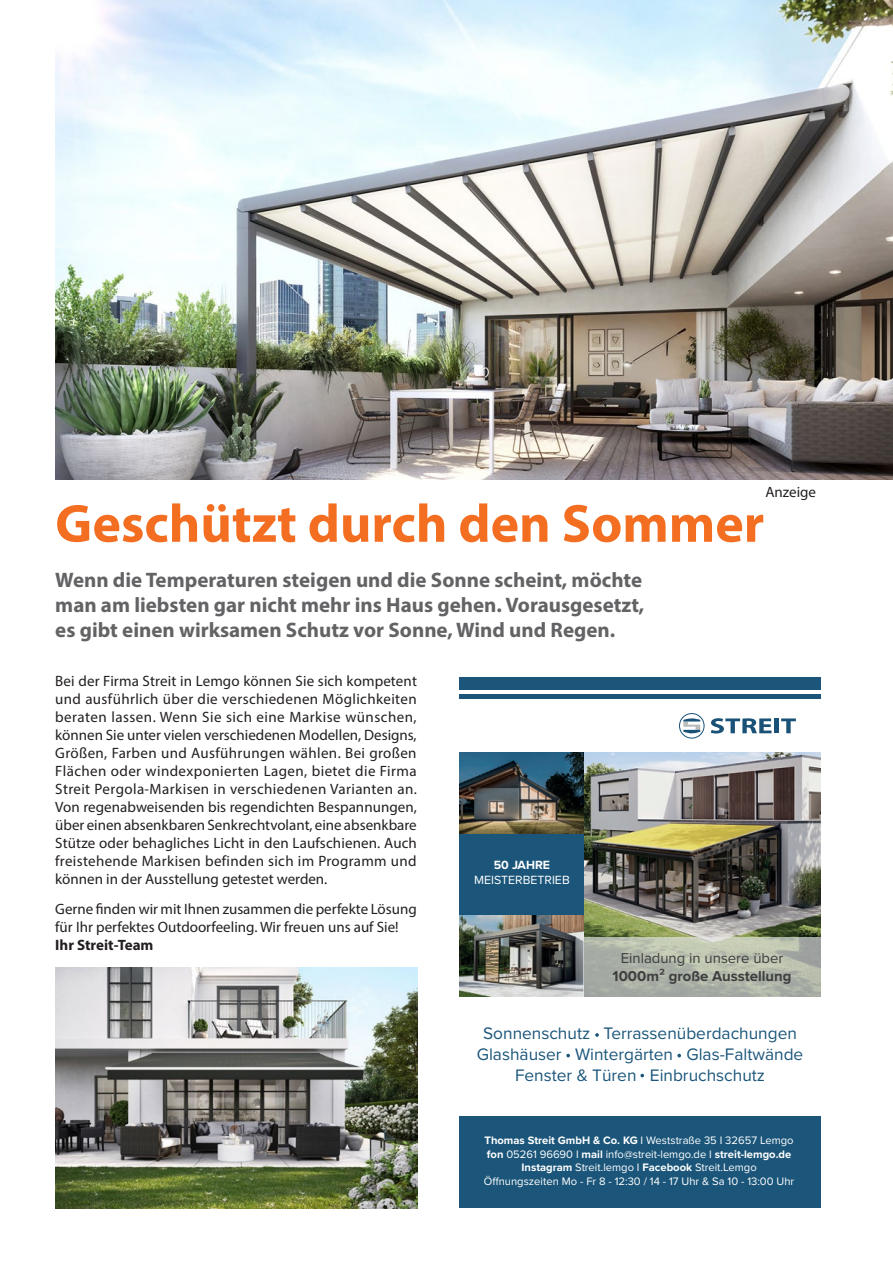
<style>
.page{position:relative;width:893px;height:1263px;background:#fff}
.page>*{position:absolute;margin:0;border:0;box-sizing:border-box;transform-origin:0 0}
.t1{font:700 54px "Myriad Pro";color:#f36e21}
.t2{font:700 21px/25.2px "Myriad Pro";color:#636366;text-align:justify}
.t3{font:17.25px/20.7px "Proxima Nova";color:#1b567a;text-align:center}
.t4{font:15px/18px "Myriad Pro";color:#231f20;text-align:justify}
.t5{font:700 15px "Myriad Pro";color:#231f20}
.t6{font:700 14.85px "Proxima Nova";color:#3e3e3f}
.t7{font:14.85px "Proxima Nova";color:#3e3e3f}
.t8{font:12.3px "Proxima Nova";color:#fff}
.t9{font:700 12.3px "Proxima Nova";color:#fff}
.t10{font:11.25px/13.5px "Proxima Nova";color:#fff;text-align:center}
.s1{font-weight:700}
</style>
<div class="page">
<hr style="left:459px;top:694px;width:362px;height:4px;background:#1b567a">
<div style="left:459px;top:677px;width:362px;height:12px;background:#1b567a"></div>
<svg style="left:683px;top:716px;width:17px;height:20px"></svg>
<div style="left:679px;top:713px;width:25px;height:25px;border:1px solid #195177;border-radius:50%"></div>
<svg style="left:711px;top:718px;width:60px;height:15px"></svg>
<div style="left:774px;top:718px;width:5px;height:15px;background:#195177"></div>
<svg style="left:781px;top:718px;width:15px;height:15px"></svg>
<div style="left:459px;top:1116px;width:362px;height:92px;background:#1b567a"></div>
<svg style="left:595px;top:1033px;width:4px;height:4px"></svg>
<svg style="left:566px;top:1054px;width:4px;height:3px"></svg>
<svg style="left:640px;top:1074px;width:4px;height:3px"></svg>
<svg style="left:677px;top:1054px;width:4px;height:3px"></svg>
<img style="left:459px;top:752px;width:362px;height:245px">
<img style="left:459px;top:752px;width:125px;height:82px">
<img style="left:460px;top:915px;width:124px;height:82px">
<div style="left:459px;top:834px;width:125px;height:81px;background:#1b567a"></div>
<svg style="left:584px;top:937px;width:237px;height:60px;background:#b1b7aa"></svg>
<img style="left:55px;top:0;width:838px;height:479px">
<img style="left:55px;top:967px;width:362px;height:241px">
<p class="t4" style="left:765px;top:482px;width:52px">Anzeige</p>
<h1 class="t1" style="left:55px;top:488px;width:710px">Geschützt durch den Sommer</h1>
<h2 class="t2" style="left:55px;top:566px;width:591px">Wenn die Temperaturen steigen und die Sonne scheint, möchte man am liebsten gar nicht mehr ins Haus gehen. Vorausgesetzt, es gibt einen wirksamen Schutz vor Sonne, Wind und Regen.</h2>
<p class="t4" style="left:55px;top:672px;width:363px">Bei der Firma Streit in Lemgo können Sie sich kompetent und ausführlich über die verschiedenen Möglichkeiten beraten lassen. Wenn Sie sich eine Markise wünschen, können Sie unter vielen verschiedenen Modellen, Designs, Größen, Farben und Ausführungen wählen. Bei großen Flächen oder windexponierten Lagen, bietet die Firma Streit Pergola-Markisen in verschiedenen Varianten an.<br>Von regenabweisenden bis regendichten Bespannungen, über einen absenkbaren Senkrechtvolant, eine absenkbare Stütze oder behagliches Licht in den Laufschienen. Auch freistehende Markisen befinden sich im Programm und können in der Ausstellung getestet werden.</p>
<p class="t4" style="left:55px;top:900px;width:363px">Gerne finden wir mit Ihnen zusammen die perfekte Lösung für Ihr perfektes Outdoorfeeling. Wir freuen uns auf Sie!</p>
<p class="t5" style="left:55px;top:935px;width:100px">Ihr Streit-Team</p>
<p class="t9" style="left:494px;top:855px;width:58px">50 JAHRE</p>
<p class="t8" style="left:474px;top:870px;width:97px">MEISTERBETRIEB</p>
<p class="t7" style="left:621px;top:947px;width:164px">Einladung in unsere über</p>
<p class="t6" style="left:613px;top:965px;width:180px">1000m² große Ausstellung</p>
<p class="t3" style="left:477px;top:1022px;width:328px">Sonnenschutz Terrassenüberdachungen<br>Glashäuser Wintergärten Glas-Faltwände<br>Fenster &amp; Türen Einbruchschutz</p>
<p class="t10" style="left:484px;top:1133px;width:312px"><span class="s1">Thomas Streit GmbH &amp; Co. KG</span> I Weststraße 35 I 32657 Lemgo <span class="s1">fon</span> 05261 96690 I <span class="s1">mail</span> info@streit-lemgo.de I <span class="s1">streit-lemgo.de Instagram</span> Streit.lemgo I <span class="s1">Facebook</span> Streit.Lemgo Öffnungszeiten Mo - Fr 8 - 12:30 / 14 - 17 Uhr &amp; Sa 10 - 13:00 Uhr</p>
</div>
